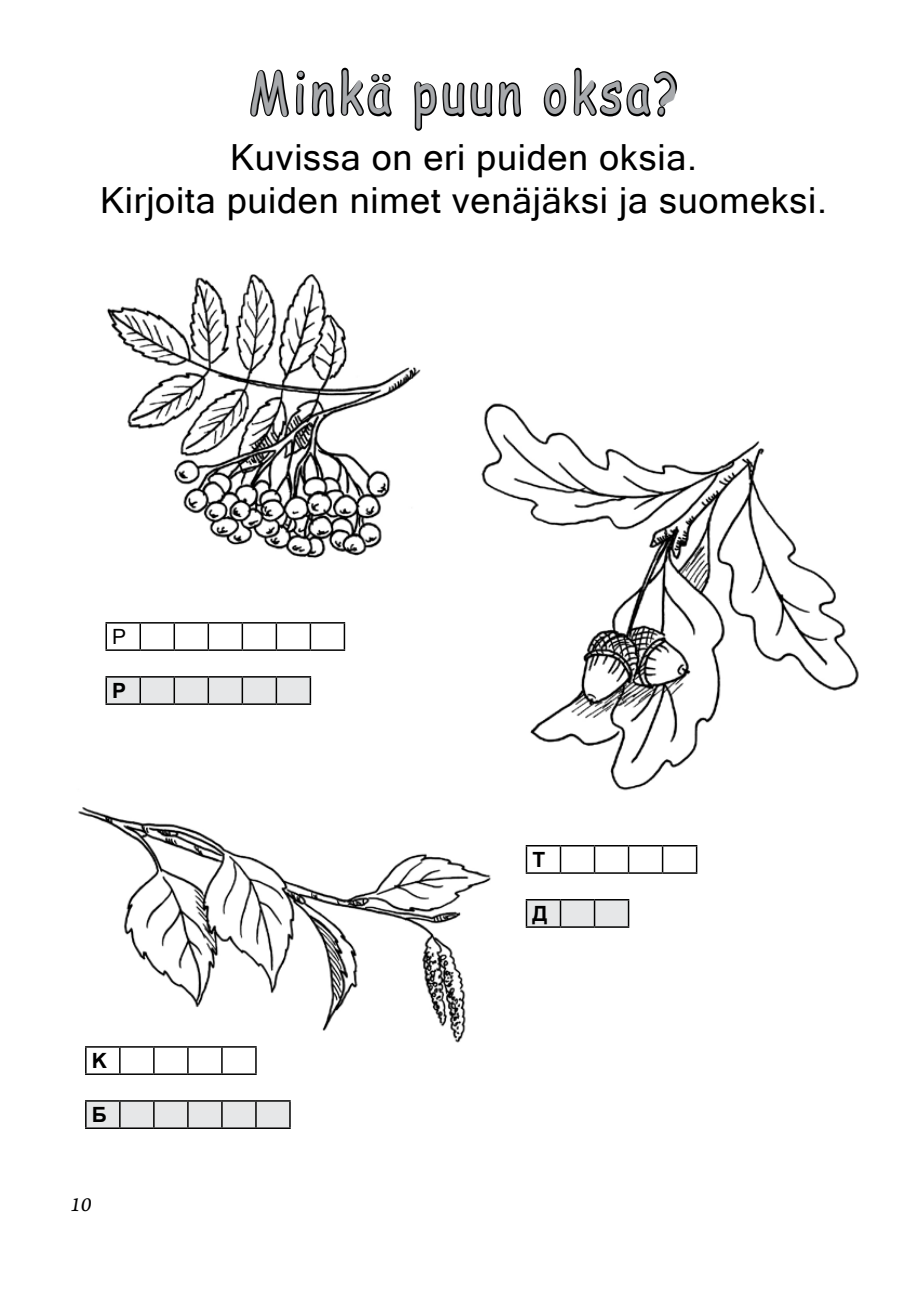
<style>
.page{position:relative;width:906px;height:1289px;background:#fff}
.page>*{position:absolute;margin:0;border:0;box-sizing:border-box;transform-origin:0 0}
.t1{font:56.25px "Comic Sans MS";letter-spacing:.1em;color:#a7a9ac;scale:.8 1}
.t2{font:36px/43.2px "Microsoft Sans Serif";letter-spacing:.02em;color:#000;text-align:center}
.t3{font:700 21px "Arial";color:#000}
.t4{font:21px "Arno Pro Italic Caption";color:#000}
.t5{font:21px "Arial";color:#000}
</style>
<div class="page">
<svg style="left:250px;top:67px;width:142px;height:51px"></svg>
<svg style="left:414px;top:81px;width:107px;height:50px"></svg>
<svg style="left:543px;top:67px;width:134px;height:50px"></svg>
<hr style="left:526px;top:845px;width:34px;height:1px;background:#000">
<svg style="left:526px;top:846px;width:1px;height:26px"></svg>
<hr style="left:560px;top:845px;width:34px;height:1px;background:#000">
<svg style="left:560px;top:846px;width:1px;height:26px"></svg>
<hr style="left:594px;top:845px;width:34px;height:1px;background:#000">
<svg style="left:594px;top:846px;width:1px;height:26px"></svg>
<hr style="left:628px;top:845px;width:34px;height:1px;background:#000">
<svg style="left:628px;top:846px;width:1px;height:26px"></svg>
<hr style="left:662px;top:845px;width:35px;height:1px;background:#000">
<svg style="left:662px;top:846px;width:1px;height:26px"></svg>
<svg style="left:696px;top:846px;width:1px;height:26px"></svg>
<hr style="left:526px;top:872px;width:34px;height:1px;background:#000">
<hr style="left:560px;top:872px;width:34px;height:1px;background:#000">
<hr style="left:594px;top:872px;width:34px;height:1px;background:#000">
<hr style="left:628px;top:872px;width:34px;height:1px;background:#000">
<hr style="left:662px;top:872px;width:35px;height:1px;background:#000">
<svg style="left:526px;top:899px;width:103px;height:27px;background:#cdcecf"></svg>
<hr style="left:526px;top:926px;width:34px;height:1px;background:#000">
<hr style="left:560px;top:926px;width:34px;height:1px;background:#000">
<hr style="left:594px;top:926px;width:35px;height:1px;background:#000">
<hr style="left:105px;top:622px;width:35px;height:1px;background:#000">
<hr style="left:105px;top:623px;width:2px;height:26px;background:#000">
<hr style="left:140px;top:622px;width:34px;height:1px;background:#000">
<hr style="left:139px;top:623px;width:2px;height:26px;background:#000">
<hr style="left:174px;top:622px;width:34px;height:1px;background:#000">
<hr style="left:173px;top:623px;width:2px;height:26px;background:#000">
<hr style="left:208px;top:622px;width:34px;height:1px;background:#000">
<hr style="left:207px;top:623px;width:2px;height:26px;background:#000">
<hr style="left:242px;top:622px;width:34px;height:1px;background:#000">
<svg style="left:242px;top:623px;width:1px;height:26px"></svg>
<hr style="left:276px;top:622px;width:34px;height:1px;background:#000">
<svg style="left:276px;top:623px;width:1px;height:26px"></svg>
<hr style="left:310px;top:622px;width:35px;height:1px;background:#000">
<svg style="left:310px;top:623px;width:1px;height:26px"></svg>
<svg style="left:344px;top:623px;width:1px;height:26px"></svg>
<hr style="left:105px;top:649px;width:35px;height:2px;background:#000">
<hr style="left:140px;top:649px;width:34px;height:2px;background:#000">
<hr style="left:174px;top:649px;width:34px;height:2px;background:#000">
<hr style="left:208px;top:649px;width:34px;height:2px;background:#000">
<hr style="left:242px;top:649px;width:34px;height:2px;background:#000">
<hr style="left:276px;top:649px;width:34px;height:2px;background:#000">
<hr style="left:310px;top:649px;width:35px;height:2px;background:#000">
<hr style="left:105px;top:676px;width:35px;height:1px;background:#000">
<hr style="left:105px;top:677px;width:2px;height:26px;background:#000">
<hr style="left:140px;top:676px;width:34px;height:1px;background:#000">
<hr style="left:174px;top:676px;width:34px;height:1px;background:#000">
<hr style="left:105px;top:703px;width:35px;height:2px;background:#000">
<hr style="left:140px;top:703px;width:34px;height:2px;background:#000">
<hr style="left:174px;top:703px;width:34px;height:2px;background:#000">
<hr style="left:208px;top:676px;width:34px;height:1px;background:#000">
<hr style="left:242px;top:676px;width:34px;height:1px;background:#000">
<hr style="left:276px;top:676px;width:35px;height:1px;background:#000">
<svg style="left:106px;top:677px;width:205px;height:27px;background:#d3d4d5"></svg>
<hr style="left:208px;top:703px;width:34px;height:2px;background:#000">
<hr style="left:242px;top:703px;width:34px;height:2px;background:#000">
<hr style="left:276px;top:703px;width:35px;height:2px;background:#000">
<hr style="left:85px;top:1047px;width:2px;height:26px;background:#000">
<hr style="left:119px;top:1047px;width:2px;height:26px;background:#000">
<hr style="left:153px;top:1047px;width:2px;height:26px;background:#000">
<hr style="left:187px;top:1047px;width:2px;height:26px;background:#000">
<hr style="left:221px;top:1047px;width:2px;height:26px;background:#000">
<hr style="left:255px;top:1047px;width:2px;height:26px;background:#000">
<hr style="left:85px;top:1073px;width:35px;height:1px;background:#000">
<hr style="left:120px;top:1073px;width:34px;height:1px;background:#000">
<hr style="left:154px;top:1073px;width:34px;height:1px;background:#000">
<hr style="left:188px;top:1073px;width:34px;height:1px;background:#000">
<hr style="left:222px;top:1073px;width:35px;height:1px;background:#000">
<div style="left:87px;top:1101px;width:202px;height:26px;background:#e6e7e8"></div>
<hr style="left:85px;top:1100px;width:35px;height:1px;background:#000">
<hr style="left:85px;top:1101px;width:2px;height:26px;background:#000">
<hr style="left:120px;top:1100px;width:34px;height:1px;background:#000">
<hr style="left:119px;top:1101px;width:2px;height:26px;background:#000">
<hr style="left:154px;top:1100px;width:34px;height:1px;background:#000">
<hr style="left:153px;top:1101px;width:2px;height:26px;background:#000">
<hr style="left:188px;top:1100px;width:34px;height:1px;background:#000">
<hr style="left:187px;top:1101px;width:2px;height:26px;background:#000">
<hr style="left:222px;top:1100px;width:34px;height:1px;background:#000">
<hr style="left:221px;top:1101px;width:2px;height:26px;background:#000">
<hr style="left:256px;top:1100px;width:35px;height:1px;background:#000">
<hr style="left:255px;top:1101px;width:2px;height:26px;background:#000">
<hr style="left:289px;top:1101px;width:2px;height:26px;background:#000">
<hr style="left:85px;top:1127px;width:35px;height:1px;background:#000">
<hr style="left:120px;top:1127px;width:34px;height:1px;background:#000">
<hr style="left:154px;top:1127px;width:34px;height:1px;background:#000">
<hr style="left:188px;top:1127px;width:34px;height:1px;background:#000">
<hr style="left:222px;top:1127px;width:34px;height:1px;background:#000">
<hr style="left:256px;top:1127px;width:35px;height:1px;background:#000">
<img style="left:106px;top:274px;width:315px;height:285px">
<img style="left:481px;top:403px;width:378px;height:388px">
<img style="left:78px;top:781px;width:436px;height:291px">
<h1 class="t1" style="left:249px;top:51px;width:537px">Minkä puun oksa?</h1>
<p class="t2" style="left:100px;top:134px;width:728px">Kuvissa on eri puiden oksia.<br>Kirjoita puiden nimet venäjäksi ja suomeksi.</p>
<p class="t5" style="left:112px;top:623px;width:16px">P</p>
<p class="t3" style="left:112px;top:676px;width:16px">Р</p>
<p class="t3" style="left:92px;top:1046px;width:17px">K</p>
<p class="t3" style="left:92px;top:1100px;width:17px">Б</p>
<p class="t4" style="left:70px;top:1191px;width:22px">10</p>
<p class="t3" style="left:532px;top:845px;width:14px">T</p>
<p class="t3" style="left:532px;top:899px;width:16px">Д</p>
</div>
